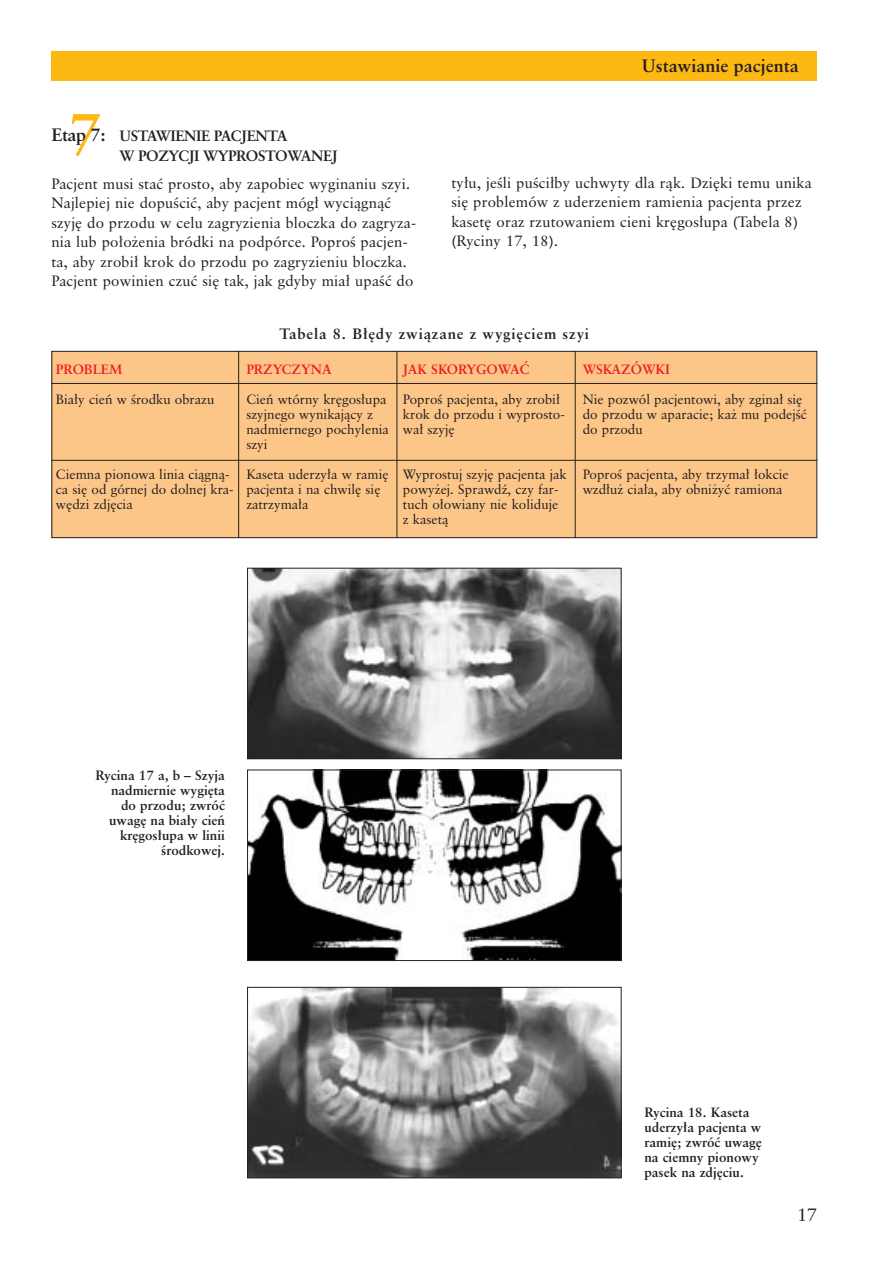
<style>
.page{position:relative;width:893px;height:1263px;background:#fff}
.page>*{position:absolute;margin:0;border:0;box-sizing:border-box;transform-origin:0 0}
.t1{font:700 60px "Classical Garamond PL";color:#fdb812}
.t2{font:700 18px "Classical Garamond PL";color:#231f1f}
.t3{font:18px "Classical Garamond PL";color:#231f1f}
.t4{font:15px/19.5px "Classical Garamond PL";letter-spacing:.01em;color:#231f1f}
.t5{font:700 15px/19.5px "Classical Garamond PL";letter-spacing:-.03em;color:#231f1f}
.t6{font:700 15px "Classical Garamond PL";letter-spacing:.055em;color:#231f1f}
.t7{font:13.5px/15px "Classical Garamond PL";color:#231f1f}
.t8{font:700 13.5px/15px "Classical Garamond PL";color:#231f1f;text-align:right}
.t9{font:700 13.5px "Classical Garamond PL";color:#ee1c24}
.s1{font-size:18px}
</style>
<div class="page">
<div style="left:51px;top:51px;width:766px;height:30px;background:#fdb812"></div>
<img style="left:249px;top:570px;width:370px;height:187px">
<div style="left:247px;top:568px;width:374px;height:191px;border:1px solid #231f1f"></div>
<div style="left:52px;top:351px;width:764px;height:187px;background:#fdc689"></div>
<div style="left:51px;top:351px;width:766px;height:187px;border:1px solid #231f1f"></div>
<hr style="left:238px;top:351px;width:1px;height:187px;background:#231f1f">
<hr style="left:575px;top:351px;width:1px;height:187px;background:#231f1f">
<hr style="left:51px;top:460px;width:766px;height:1px;background:#231f1f">
<hr style="left:51px;top:383px;width:766px;height:1px;background:#231f1f">
<hr style="left:396px;top:351px;width:1px;height:187px;background:#231f1f">
<img style="left:249px;top:772px;width:370px;height:187px">
<div style="left:247px;top:770px;width:374px;height:191px;border:1px solid #231f1f"></div>
<img style="left:249px;top:989px;width:370px;height:187px">
<div style="left:247px;top:987px;width:374px;height:191px;border:1px solid #231f1f"></div>
<h1 class="t1" style="left:68px;top:113px;width:35px">7</h1>
<p class="t5" style="left:119px;top:128px;width:219px;text-indent:-68px"><span class="s1">Etap 7:</span> USTAWIENIE PACJENTA<br>W POZYCJI WYPROSTOWANEJ</p>
<p class="t4" style="left:51px;top:175px;width:366px">Pacjent musi staç prosto, aby zapobiec wyginaniu szyi.<br>Najlepiej nie dopuÊciç, aby pacjent móg∏ wyciàgnàç szyj´ do przodu w celu zagryzienia bloczka do zagryza&shy;nia lub po∏o˝enia bródki na podpórce. PoproÊ pacjen&shy;ta, aby zrobi∏ krok do przodu po zagryzieniu bloczka.<br>Pacjent powinien czuç si´ tak, jak gdyby mia∏ upaÊç do</p>
<h2 class="t2" style="left:641px;top:60px;width:158px">Ustawianie pacjenta</h2>
<p class="t4" style="left:451px;top:175px;width:362px">ty∏u, jeÊli puÊci∏by uchwyty dla ràk. Dzi´ki temu unika si´ problemów z uderzeniem ramienia pacjenta przez kaset´ oraz rzutowaniem cieni kr´gos∏upa (Tabela 8) (Ryciny 17, 18).</p>
<p class="t9" style="left:56px;top:364px;width:68px">PROBLEM</p>
<p class="t7" style="left:56px;top:393px;width:160px">Bia∏y cieƒ w Êrodku obrazu</p>
<p class="t7" style="left:56px;top:468px;width:179px">Ciemna pionowa linia ciàgnà&shy;ca si´ od górnej do dolnej kra&shy;w´dzi zdj´cia</p>
<p class="t6" style="left:279px;top:328px;width:311px">Tabela 8. B∏´dy zwiàzane z wygi´ciem szyi</p>
<p class="t9" style="left:582px;top:364px;width:89px">WSKAZÓWKI</p>
<p class="t7" style="left:582px;top:393px;width:226px">Nie pozwól pacjentowi, aby zgina∏ si´ do przodu w aparacie; ka˝ mu podejÊç do przodu</p>
<p class="t7" style="left:582px;top:468px;width:207px">PoproÊ pacjenta, aby trzyma∏ ∏okcie wzd∏u˝ cia∏a, aby obni˝yç ramiona</p>
<p class="t9" style="left:403px;top:364px;width:128px">JAK SKORYGOWAå</p>
<p class="t7" style="left:403px;top:393px;width:163px">PoproÊ pacjenta, aby zrobi∏ krok do przodu i wyprosto&shy;wa∏ szyj´</p>
<p class="t7" style="left:403px;top:468px;width:165px">Wyprostuj szyj´ pacjenta jak powy˝ej. Sprawdê, czy far&shy;tuch o∏owiany nie koliduje z kasetà</p>
<p class="t9" style="left:246px;top:364px;width:87px">PRZYCZYNA</p>
<p class="t7" style="left:246px;top:393px;width:144px">Cieƒ wtórny kr´gos∏upa szyjnego wynikajàcy z nadmiernego pochylenia szyi</p>
<p class="t7" style="left:246px;top:468px;width:144px">Kaseta uderzy∏a w rami´ pacjenta i na chwil´ si´ zatrzyma∏a</p>
<p class="t8" style="left:95px;top:769px;width:131px">Rycina 17 a, b – Szyja nadmiernie wygi´ta do przodu; zwróç uwag´ na bia∏y cieƒ kr´gos∏upa w linii<br>Êrodkowej.</p>
<p class="t8" style="left:644px;top:1106px;width:119px;text-align:left">Rycina 18. Kaseta uderzy∏a pacjenta w rami´; zwróç uwag´ na ciemny pionowy pasek na zdj´ciu.</p>
<h2 class="t3" style="left:797px;top:1208px;width:22px">17</h2>
</div>
